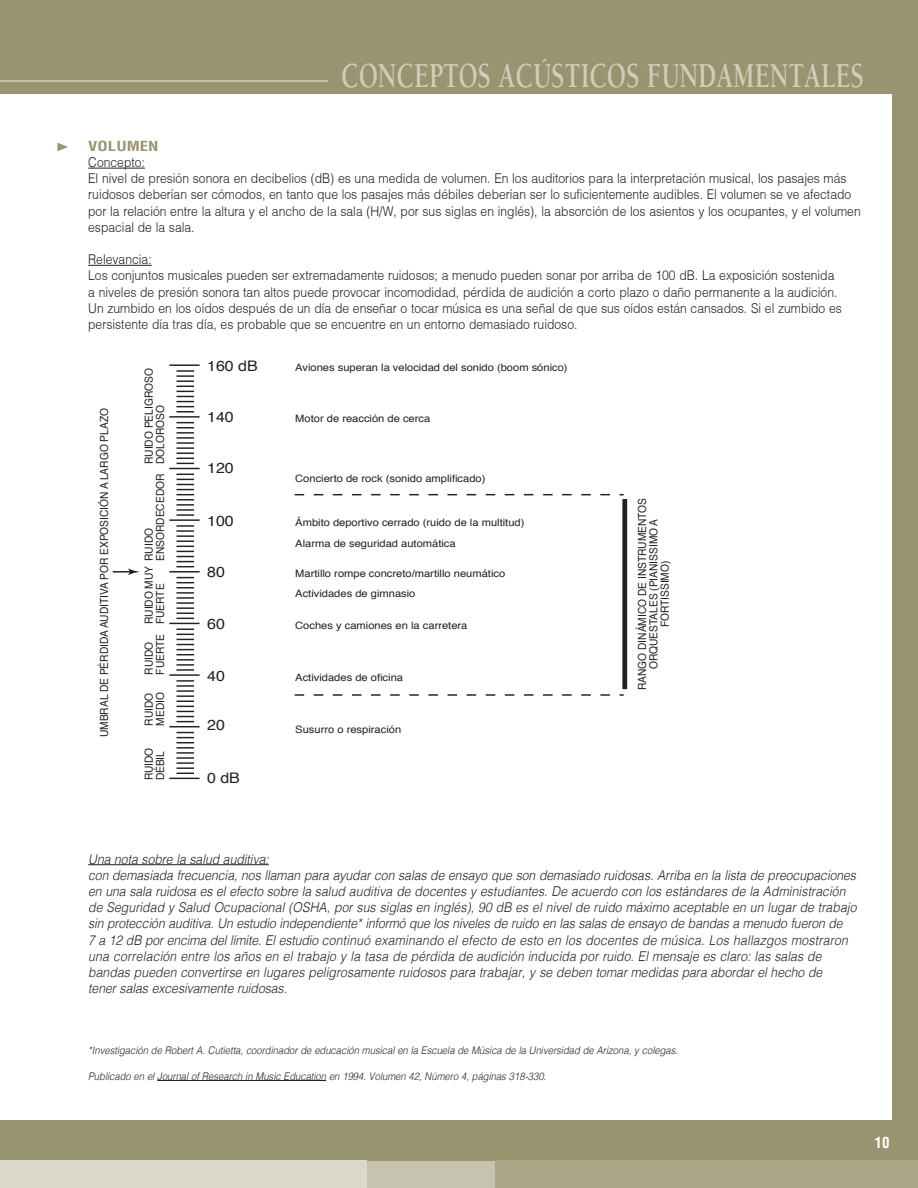
<style>
.page{position:relative;width:918px;height:1188px;background:#98946f}
.page>*{position:absolute;margin:0;border:0;box-sizing:border-box;transform-origin:0 0}
.t1{font:700 36px "Berkeley";color:#d0ceba;scale:.7 1}
.t2{font:700 condensed 15px "Helvetica";color:#fff}
.t3{font:14.55px "Helvetica";color:#231f20;scale:1.09 1}
.t4{font:italic 300 13.5px/16.2px "Helvetica";letter-spacing:.01em;color:#231f20;scale:.9 1}
.t5{font:300 13.5px/16.2px "Helvetica";color:#231f20;scale:.9 1}
.t6{font:700 condensed 13.5px "Helvetica";color:#98946f;scale:1.25 1}
.t7{font:12px "Arial";color:#98946f;scale:1.25 1}
.t8{font:11.1px/11.4px "Helvetica";color:#231f20;scale:.91 1}
.t9{font:italic 300 10.5px "Helvetica";color:#231f20;scale:.9 1}
.t10{font:10.2px/19.6px "Helvetica";color:#231f20;scale:1.09 1}
</style>
<div class="page">
<div style="left:0;top:94px;width:891px;height:1026px;background:#fff"></div>
<hr style="left:0;top:80px;width:328px;height:2px;background:#d0ceba">
<div style="left:0;top:1161px;width:366px;height:27px;background:#dad9ca"></div>
<div style="left:367px;top:1161px;width:128px;height:27px;background:#c6c4ae"></div>
<div style="left:495px;top:1161px;width:423px;height:27px;background:#a9a687"></div>
<hr style="left:88px;top:168px;width:57px;height:1px;background:#231f20">
<hr style="left:88px;top:265px;width:64px;height:1px;background:#231f20">
<hr style="left:88px;top:864px;width:181px;height:1px;background:#231f20">
<hr style="left:157px;top:1080px;width:169px;height:1px;background:#231f20">
<hr style="left:169px;top:364px;width:31px;height:2px;background:#231f20">
<svg style="left:177px;top:370px;width:17px;height:43px"></svg>
<hr style="left:169px;top:416px;width:31px;height:2px;background:#231f20">
<svg style="left:177px;top:422px;width:17px;height:42px"></svg>
<hr style="left:169px;top:468px;width:31px;height:1px;background:#231f20">
<svg style="left:295px;top:494px;width:329px;height:1px"></svg>
<svg style="left:295px;top:694px;width:329px;height:2px"></svg>
<svg style="left:177px;top:474px;width:17px;height:42px"></svg>
<hr style="left:169px;top:519px;width:31px;height:2px;background:#231f20">
<svg style="left:177px;top:525px;width:17px;height:42px"></svg>
<hr style="left:169px;top:571px;width:31px;height:2px;background:#231f20">
<svg style="left:177px;top:577px;width:17px;height:42px"></svg>
<hr style="left:169px;top:623px;width:31px;height:1px;background:#231f20">
<svg style="left:177px;top:628px;width:17px;height:43px"></svg>
<hr style="left:169px;top:674px;width:31px;height:2px;background:#231f20">
<svg style="left:177px;top:680px;width:17px;height:42px"></svg>
<hr style="left:169px;top:726px;width:31px;height:1px;background:#231f20">
<svg style="left:177px;top:732px;width:17px;height:42px"></svg>
<hr style="left:169px;top:778px;width:31px;height:1px;background:#231f20">
<svg style="left:113px;top:569px;width:27px;height:6px"></svg>
<div style="left:622px;top:499px;width:5px;height:190px;background:#231f20"></div>
<h1 class="t1" style="left:341px;top:56px;width:748px">CONCEPTOS ACÚSTICOS FUNDAMENTALES</h1>
<p class="t7" style="left:56px;top:139px;width:13px">►</p>
<p class="t6" style="left:88px;top:138px;width:58px">VOLUMEN</p>
<p class="t5" style="left:88px;top:154px;width:860px">Concepto:<br>El nivel de presión sonora en decibelios (dB) es una medida de volumen. En los auditorios para la interpretación musical, los pasajes más ruidosos deberían ser cómodos, en tanto que los pasajes más débiles deberían ser lo suficientemente audibles. El volumen se ve afectado por la relación entre la altura y el ancho de la sala (H/W, por sus siglas en inglés), la absorción de los asientos y los ocupantes, y el volumen espacial de la sala.</p>
<p class="t5" style="left:88px;top:251px;width:839px">Relevancia:<br>Los conjuntos musicales pueden ser extremadamente ruidosos; a menudo pueden sonar por arriba de 100 dB. La exposición sostenida a niveles de presión sonora tan altos puede provocar incomodidad, pérdida de audición a corto plazo o daño permanente a la audición.<br>Un zumbido en los oídos después de un día de enseñar o tocar música es una señal de que sus oídos están cansados. Si el zumbido es persistente día tras día, es probable que se encuentre en un entorno demasiado ruidoso.</p>
<p class="t8" style="left:99px;top:737px;width:363px;rotate:-90deg">UMBRAL DE PÉRDIDA AUDITIVA POR EXPOSICIÓN A LARGO PLAZO</p>
<p class="t8" style="left:144px;top:464px;width:107px;rotate:-90deg">RUIDO PELIGROSO<br>DOLOROSO</p>
<p class="t8" style="left:144px;top:561px;width:97px;rotate:-90deg">RUIDO<br>ENSORDECEDOR</p>
<p class="t8" style="left:144px;top:624px;width:66px;rotate:-90deg">RUIDO MUY<br>FUERTE</p>
<p class="t8" style="left:144px;top:675px;width:46px;rotate:-90deg">RUIDO<br>FUERTE</p>
<p class="t8" style="left:144px;top:726px;width:38px;rotate:-90deg">RUIDO<br>MEDIO</p>
<p class="t8" style="left:144px;top:780px;width:38px;rotate:-90deg">RUIDO<br>DÉBIL</p>
<p class="t3" style="left:207px;top:356px;width:48px">160 dB</p>
<p class="t3" style="left:207px;top:408px;width:26px">140</p>
<p class="t3" style="left:207px;top:458px;width:26px">120</p>
<p class="t10" style="left:295px;top:358px;width:251px">Aviones superan la velocidad del sonido (boom sónico)</p>
<p class="t10" style="left:295px;top:410px;width:125px">Motor de reacción de cerca</p>
<p class="t10" style="left:295px;top:469px;width:176px">Concierto de rock (sonido amplificado)</p>
<p class="t3" style="left:207px;top:511px;width:26px">100</p>
<p class="t10" style="left:295px;top:513px;width:212px">Ámbito deportivo cerrado (ruido de la multitud)</p>
<p class="t10" style="left:295px;top:534px;width:149px">Alarma de seguridad automática</p>
<p class="t3" style="left:207px;top:562px;width:18px">80</p>
<p class="t10" style="left:295px;top:564px;width:194px">Martillo rompe concreto/martillo neumático<br>Actividades de gimnasio</p>
<p class="t3" style="left:207px;top:614px;width:18px">60</p>
<p class="t10" style="left:295px;top:616px;width:160px">Coches y camiones en la carretera</p>
<p class="t3" style="left:207px;top:666px;width:18px">40</p>
<p class="t10" style="left:295px;top:668px;width:100px">Actividades de oficina</p>
<p class="t3" style="left:207px;top:715px;width:18px">20</p>
<p class="t10" style="left:295px;top:721px;width:99px">Susurro o respiración</p>
<p class="t3" style="left:207px;top:769px;width:32px">0 dB</p>
<p class="t8" style="left:637px;top:690px;width:213px;text-align:center;rotate:-90deg">RANGO DINÁMICO DE INSTRUMENTOS<br>ORQUESTALES (PIANISSIMO A<br>FORTISSIMO)</p>
<p class="t4" style="left:88px;top:851px;width:855px">Una nota sobre la salud auditiva:<br>con demasiada frecuencia, nos llaman para ayudar con salas de ensayo que son demasiado ruidosas. Arriba en la lista de preocupaciones en una sala ruidosa es el efecto sobre la salud auditiva de docentes y estudiantes. De acuerdo con los estándares de la Administración de Seguridad y Salud Ocupacional (OSHA, por sus siglas en inglés), 90 dB es el nivel de ruido máximo aceptable en un lugar de trabajo sin protección auditiva. Un estudio independiente* informó que los niveles de ruido en las salas de ensayo de bandas a menudo fueron de<br>7 a 12 dB por encima del límite. El estudio continuó examinando el efecto de esto en los docentes de música. Los hallazgos mostraron una correlación entre los años en el trabajo y la tasa de pérdida de audición inducida por ruido. El mensaje es claro: las salas de bandas pueden convertirse en lugares peligrosamente ruidosos para trabajar, y se deben tomar medidas para abordar el hecho de<br>tener salas excesivamente ruidosas.</p>
<p class="t9" style="left:88px;top:1044px;width:657px">*Investigación de Robert A. Cutietta, coordinador de educación musical en la Escuela de Música de la Universidad de Arizona, y colegas.</p>
<p class="t9" style="left:88px;top:1069px;width:510px">Publicado en el Journal of Research in Music Education en 1994. Volumen 42, Número 4, páginas 318-330.</p>
<p class="t2" style="left:874px;top:1133px;width:16px">10</p>
</div>
